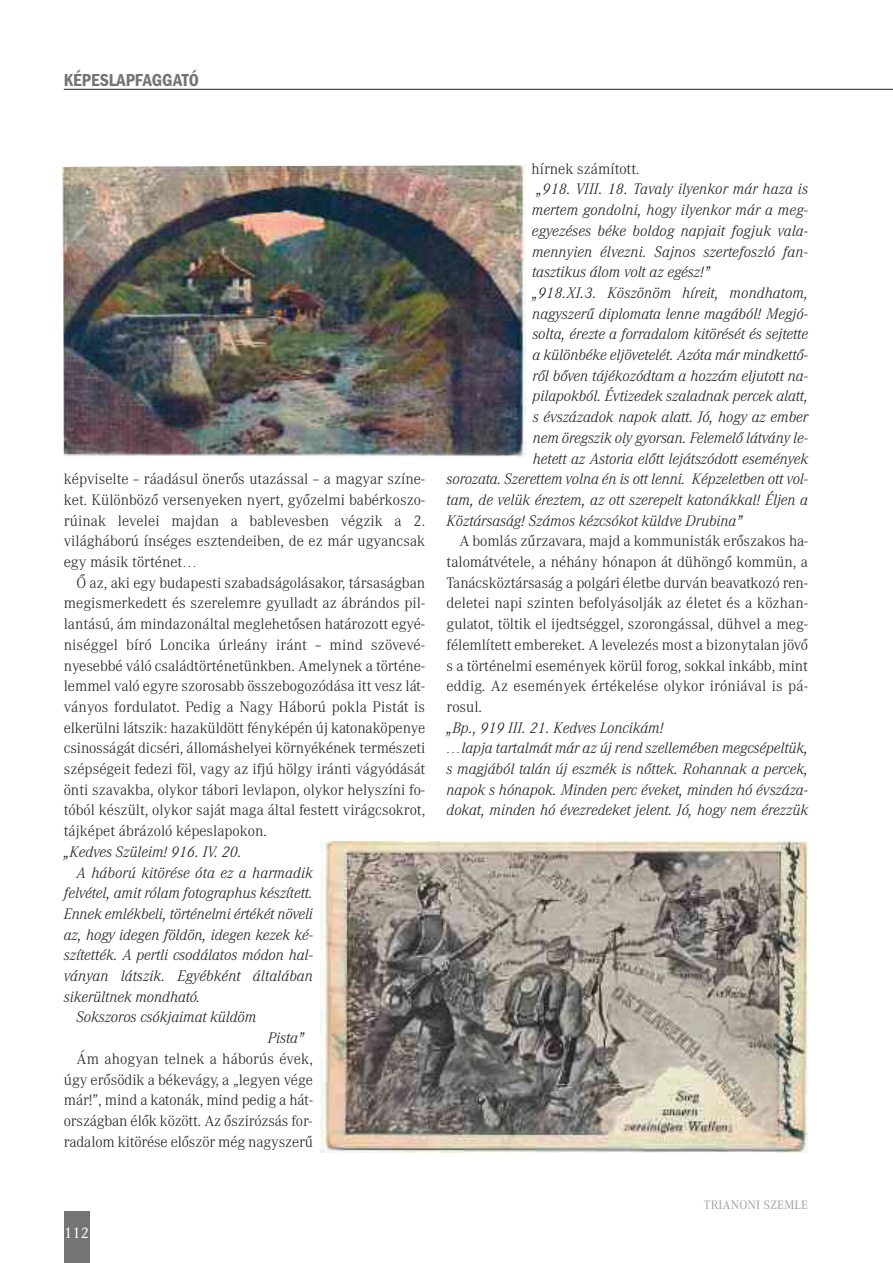
<style>
.page{position:relative;width:893px;height:1263px;background:#fff}
.page>*{position:absolute;margin:0;border:0;box-sizing:border-box;transform-origin:0 0}
.t1{font:600 condensed 18px "Franklin Gothic";color:#757475}
.t2{font:300 15px/20.7px "Corporate A";color:#252324;text-align:justify}
.t3{font:italic 300 15px/20.7px "Corporate A";color:#252324}
.t4{font:15px "Corporate A";color:#fff}
.t5{font:12px "Corporate A";letter-spacing:.01em;color:#a1a09f}
</style>
<div class="page">
<hr style="left:64px;top:89px;width:829px;height:1px;background:#252324">
<div style="left:64px;top:1212px;width:25px;height:51px;background:#757475"></div>
<img style="left:321px;top:842px;width:487px;height:310px">
<img style="left:62px;top:165px;width:465px;height:292px">
<p class="t1" style="left:64px;top:69px;width:137px">KÉPESLAPFAGGATÓ</p>
<p class="t2" style="left:64px;top:470px;width:363px">képviselte – ráadásul önerős utazással – a magyar színe&shy;ket. Különböző versenyeken nyert, győzelmi babérkoszo&shy;rúinak levelei majdan a bablevesben végzik a 2. világháború ínséges esztendeiben, de ez már ugyancsak egy másik történet…</p>
<p class="t2" style="left:64px;top:573px;width:363px;text-indent:13px">Ő az, aki egy budapesti szabadságolásakor, társaságban megismerkedett és szerelemre gyulladt az ábrándos pil&shy;lantású, ám mindazonáltal meglehetősen határozott egyé&shy;niséggel bíró Loncika úrleány iránt – mind szövevé&shy;nyesebbé váló családtörténetünkben. Amelynek a történe&shy;lemmel való egyre szorosabb összebogozódása itt vesz lát&shy;ványos fordulatot. Pedig a Nagy Háború pokla Pistát is elkerülni látszik: hazaküldött fényképén új katonaköpenye csinosságát dicséri, állomáshelyei környékének természeti szépségeit fedezi föl, vagy az ifjú hölgy iránti vágyódását önti szavakba, olykor tábori levlapon, olykor helyszíni fo&shy;tóból készült, olykor saját maga által festett virágcsokrot, tájképet ábrázoló képeslapokon.</p>
<p class="t3" style="left:64px;top:842px;width:180px">„Kedves Szüleim! 916. IV. 20.</p>
<p class="t3" style="left:77px;top:863px;width:238px">A háború kitörése óta ez a harmadik</p>
<p class="t3" style="left:64px;top:884px;width:251px">felvétel, amit rólam fotographus készített.</p>
<p class="t3" style="left:64px;top:905px;width:251px">Ennek emlékbeli, történelmi értékét növeli</p>
<p class="t3" style="left:64px;top:925px;width:251px">az, hogy idegen földön, idegen kezek ké-</p>
<p class="t3" style="left:64px;top:946px;width:251px">szítették. A pertli csodálatos módon hal-</p>
<p class="t3" style="left:64px;top:967px;width:251px">ványan látszik. Egyébként általában</p>
<p class="t3" style="left:64px;top:987px;width:138px">sikerültnek mondható.</p>
<p class="t3" style="left:77px;top:1008px;width:181px">Sokszoros csókjaimat küldöm</p>
<p class="t3" style="left:268px;top:1029px;width:38px">Pista”</p>
<p class="t2" style="left:64px;top:1049px;width:251px;text-indent:13px">Ám ahogyan telnek a háborús évek, úgy erősödik a békevágy, a „legyen vége már!”, mind a katonák, mind pedig a hát&shy;országban élők között. Az őszirózsás for&shy;radalom kitörése először még nagyszerű</p>
<p class="t4" style="left:64px;top:1225px;width:26px">112</p>
<p class="t2" style="left:532px;top:159px;width:109px">hírnek számított.</p>
<p class="t3" style="left:536px;top:180px;width:273px">„918. VIII. 18. Tavaly ilyenkor már haza is</p>
<p class="t3" style="left:532px;top:201px;width:278px">mertem gondolni, hogy ilyenkor már a meg-</p>
<p class="t3" style="left:532px;top:221px;width:278px">egyezéses béke boldog napjait fogjuk vala-</p>
<p class="t3" style="left:532px;top:242px;width:278px">mennyien élvezni. Sajnos szertefoszló fan-</p>
<p class="t3" style="left:532px;top:263px;width:179px">tasztikus álom volt az egész!”</p>
<p class="t3" style="left:532px;top:284px;width:277px">„918.XI.3. Köszönöm híreit, mondhatom,</p>
<p class="t3" style="left:532px;top:304px;width:277px">nagyszerű diplomata lenne magából! Megjó-</p>
<p class="t3" style="left:532px;top:325px;width:277px">solta, érezte a forradalom kitörését és sejtette</p>
<p class="t3" style="left:532px;top:346px;width:277px">a különbéke eljövetelét. Azóta már mindkettő-</p>
<p class="t3" style="left:532px;top:366px;width:277px">ről bőven tájékozódtam a hozzám eljutott na-</p>
<p class="t3" style="left:533px;top:387px;width:277px">pilapokból. Évtizedek szaladnak percek alatt,</p>
<p class="t3" style="left:533px;top:408px;width:277px">s évszázadok napok alatt. Jó, hogy az ember</p>
<p class="t3" style="left:533px;top:428px;width:277px">nem öregszik oly gyorsan. Felemelő látvány le-</p>
<p class="t3" style="left:533px;top:449px;width:277px">hetett az Astoria előtt lejátszódott események</p>
<p class="t3" style="left:447px;top:470px;width:363px">sorozata. Szerettem volna én is ott lenni. Képzeletben ott vol-</p>
<p class="t3" style="left:447px;top:491px;width:363px">tam, de velük éreztem, az ott szerepelt katonákkal! Éljen a</p>
<p class="t3" style="left:447px;top:511px;width:297px">Köztársaság! Számos kézcsókot küldve Drubina”</p>
<p class="t2" style="left:447px;top:532px;width:363px;text-indent:13px">A bomlás zűrzavara, majd a kommunisták erőszakos ha&shy;talomátvétele, a néhány hónapon át dühöngő kommün, a Tanácsköztársaság a polgári életbe durván beavatkozó ren&shy;deletei napi szinten befolyásolják az életet és a közhan&shy;gulatot, töltik el ijedtséggel, szorongással, dühvel a meg&shy;félemlített embereket. A levelezés most a bizonytalan jövő s a történelmi események körül forog, sokkal inkább, mint eddig. Az események értékelése olykor iróniával is pá&shy;rosul.</p>
<p class="t3" style="left:447px;top:718px;width:363px">„Bp., 919 III. 21. Kedves Loncikám!<br>…lapja tartalmát már az új rend szellemében megcsépeltük, s magjából talán új eszmék is nőttek. Rohannak a percek, napok s hónapok. Minden perc éveket, minden hó évszáza&shy;dokat, minden hó évezredeket jelent. Jó, hogy nem érezzük</p>
<p class="t5" style="left:704px;top:1198px;width:105px">TRIANONI SZEMLE</p>
</div>
